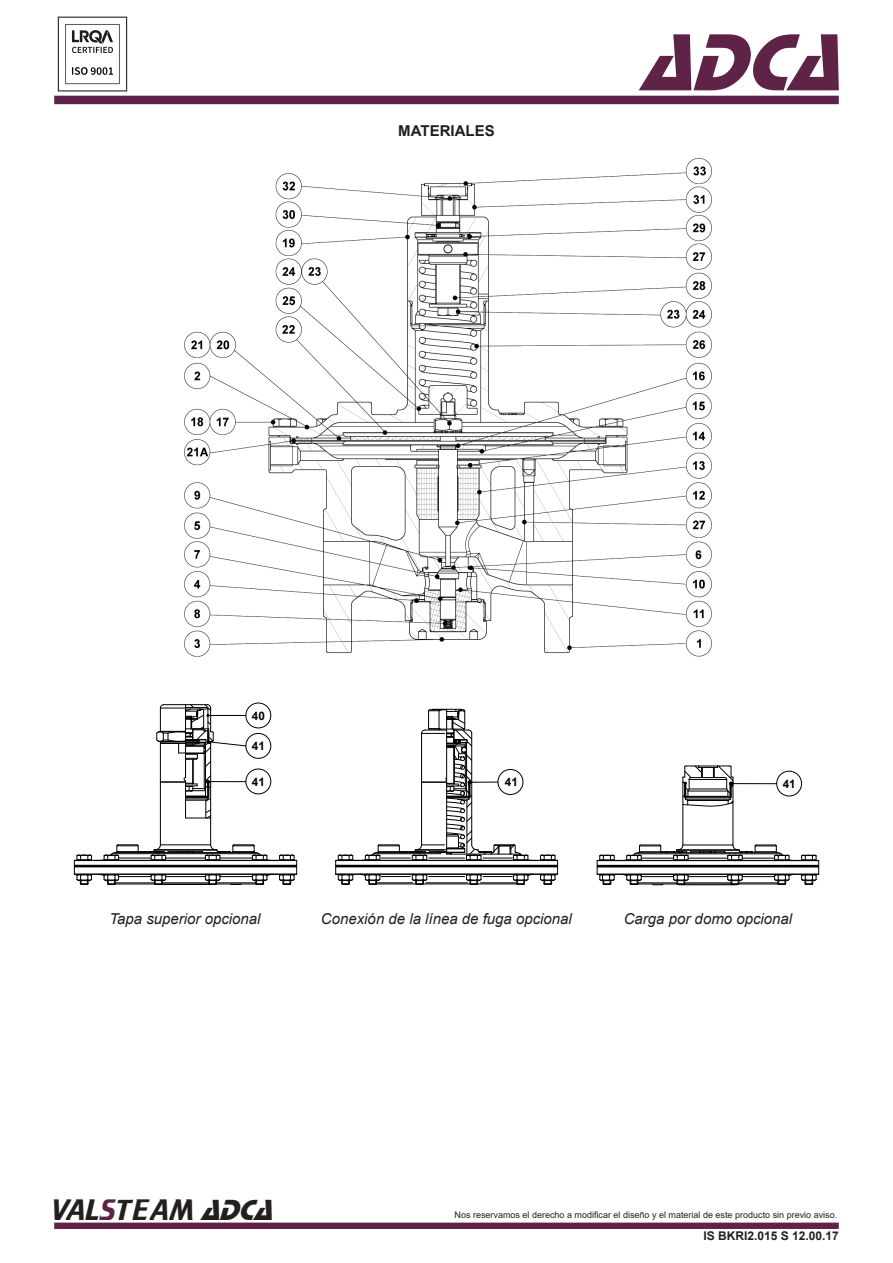
<style>
.page{position:relative;width:893px;height:1263px;background:#fff}
.page>*{position:absolute;margin:0;border:0;box-sizing:border-box;transform-origin:0 0}
.t1{font:italic 84px "Stop D";color:#5f2348}
.t2{font:30px "Trekker";color:#231f20}
.t3{font:italic 15px "Arial";color:#231f20}
.t4{font:700 15px "Arial";color:#231f20}
.t5{font:700 12px "Arial";color:#231f20}
.t6{font:700 11.85px "Arial";color:#000001}
.t7{font:700 11.7px "Arial";color:#000001}
.t8{font:9px "Arial";color:#231f20}
.s1{color:#5f2348}
.s2{font-family:"Stop D";font-style:italic}
</style>
<div class="page">
<div style="left:54px;top:96px;width:785px;height:8px;background:#5e2348"></div>
<div style="left:54px;top:1222px;width:785px;height:7px;background:#5f2348;border:2px solid #5f2348"></div>
<img style="left:57px;top:16px;width:71px;height:76px">
<img style="left:185px;top:158px;width:527px;height:498px">
<div style="left:246px;top:703px;width:25px;height:25px;border:1px solid #000001;border-radius:50%"></div>
<svg style="left:74px;top:704px;width:223px;height:181px"></svg>
<hr style="left:208px;top:781px;width:38px;height:1px;background:#000001">
<svg style="left:335px;top:709px;width:223px;height:176px"></svg>
<div style="left:498px;top:769px;width:25px;height:26px;border:1px solid #000001;border-radius:50%"></div>
<div style="left:776px;top:771px;width:26px;height:25px;border:1px solid #000001;border-radius:50%"></div>
<hr style="left:733px;top:802px;width:1px;height:43px;background:#000001">
<hr style="left:683px;top:804px;width:1px;height:41px;background:#000001">
<svg style="left:597px;top:844px;width:222px;height:41px"></svg>
<hr style="left:679px;top:884px;width:57px;height:1px;background:#000001">
<svg style="left:682px;top:765px;width:52px;height:42px"></svg>
<hr style="left:731px;top:783px;width:46px;height:1px;background:#000001">
<p class="t4" style="left:398px;top:121px;width:98px">MATERIALES</p>
<h1 class="t1" style="left:640px;top:14px;width:227px">ADCA</h1>
<p class="t7" style="left:252px;top:707px;width:15px">40</p>
<p class="t7" style="left:252px;top:738px;width:15px">41</p>
<p class="t7" style="left:252px;top:773px;width:15px">41</p>
<p class="t6" style="left:505px;top:774px;width:15px">41</p>
<p class="t7" style="left:783px;top:775px;width:14px">41</p>
<p class="t3" style="left:109px;top:909px;width:153px">Tapa superior opcional</p>
<p class="t3" style="left:321px;top:909px;width:252px">Conexión de la línea de fuga opcional</p>
<p class="t3" style="left:624px;top:909px;width:170px">Carga por domo opcional</p>
<p class="t2" style="left:51px;top:1193px;width:232px">VAL<span class="s1">S</span>TEAM <span class="s2">ADCA</span></p>
<p class="t8" style="left:454px;top:1209px;width:384px">Nos reservamos el derecho a modificar el diseño y el material de este producto sin previo aviso.</p>
<p class="t5" style="left:703px;top:1227px;width:137px">IS BKRI2.015 S 12.00.17</p>
</div>
